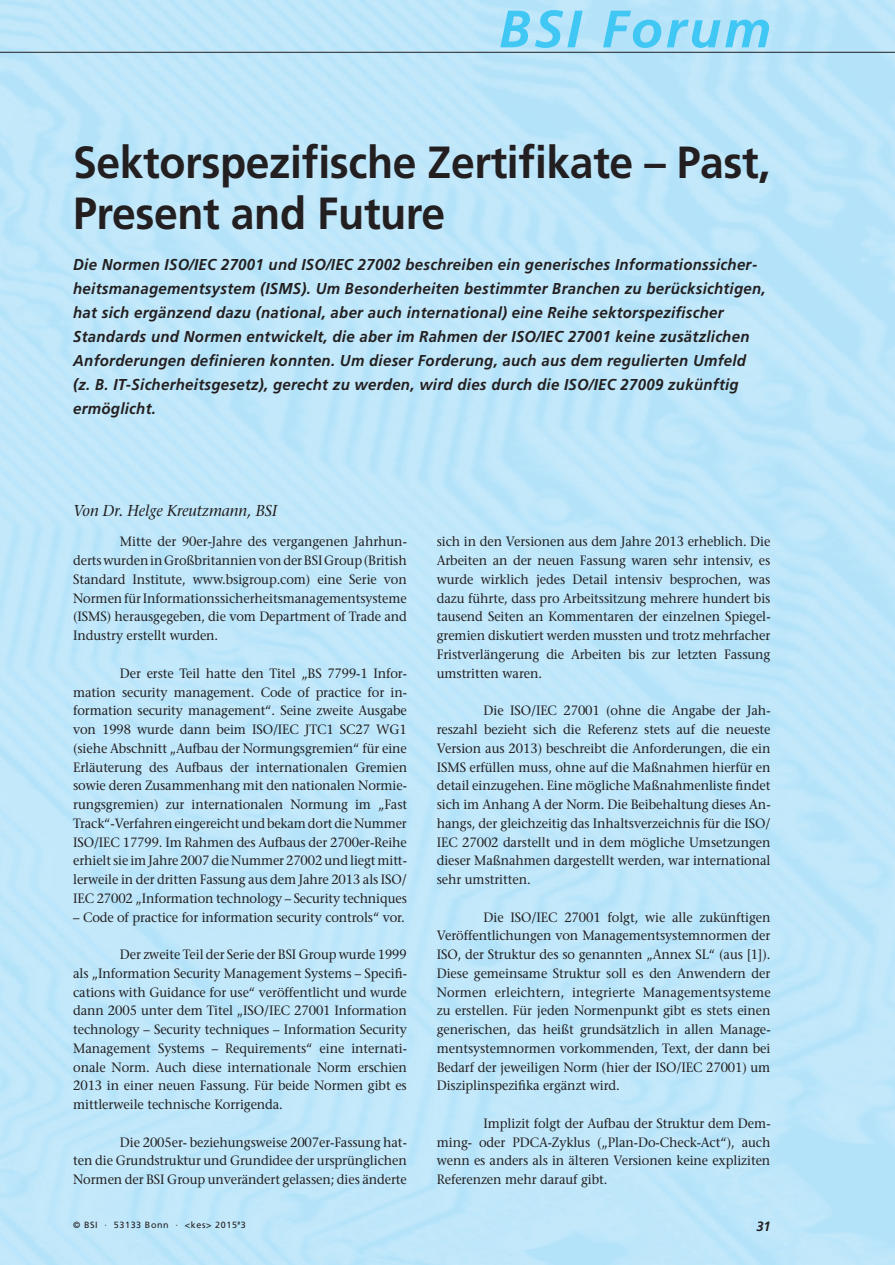
<style>
.page{position:relative;width:895px;height:1265px;background:#fff}
.page>*{position:absolute;margin:0;border:0;box-sizing:border-box;transform-origin:0 0}
.t1{font:italic 700 52.5px "Frutiger";letter-spacing:.055em;color:#40c7f4}
.t2{font:700 45px/51px "Frutiger";letter-spacing:-.01em;color:#231f20;scale:.95 1}
.t3{font:italic 700 15.75px/24px "Frutiger";letter-spacing:.02em;color:#231f20;scale:.95 1}
.t4{font:italic 15.75px "Stone Serif";color:#231f20;scale:.95 1}
.t5{font:13.5px/18.8px "Stone Serif";letter-spacing:-.01em;color:#231f20;text-align:justify;scale:.95 1}
.t6{font:italic 700 13.5px "Frutiger";color:#231f20;scale:.95 1}
.t7{font:9px "Frutiger";letter-spacing:.065em;color:#231f20}
</style>
<div class="page">
<hr style="left:0;top:52px;width:895px;height:1px;background:#231f20">
<h1 class="t1" style="left:499px;top:-2px;width:273px">BSI Forum</h1>
<h2 class="t2" style="left:73px;top:136px;width:735px">Sektorspezifische Zertifikate – Past,<br>Present and Future</h2>
<p class="t3" style="left:73px;top:252px;width:730px">Die Normen ISO/IEC 27001 und ISO/IEC 27002 beschreiben ein generisches Informationssicher&shy;heitsmanagementsystem (ISMS). Um Besonderheiten bestimmter Branchen zu berücksichtigen, hat sich ergänzend dazu (national, aber auch international) eine Reihe sektorspezifischer Standards und Normen entwickelt, die aber im Rahmen der ISO/IEC 27001 keine zusätzlichen Anforderungen definieren konnten. Um dieser Forderung, auch aus dem regulierten Umfeld (z. B. IT-Sicherheitsgesetz), gerecht zu werden, wird dies durch die ISO/IEC 27009 zukünftig ermöglicht.</p>
<p class="t4" style="left:73px;top:501px;width:216px">Von Dr. Helge Kreutzmann, BSI</p>
<p class="t5" style="left:73px;top:532px;width:353px;text-indent:47px">Mitte der 90er-Jahre des vergangenen Jahrhun&shy;derts wurden in Großbritannien von der BSI Group (British Standard Institute, www.bsigroup.com) eine Serie von Normen für Informationssicherheitsmanagementsysteme (ISMS) herausgegeben, die vom Department of Trade and Industry erstellt wurden.</p>
<p class="t5" style="left:73px;top:663px;width:353px;text-indent:47px">Der erste Teil hatte den Titel „BS 7799-1 Infor&shy;mation security management. Code of practice for in&shy;formation security management“. Seine zweite Ausgabe von 1998 wurde dann beim ISO/IEC JTC1 SC27 WG1 (siehe Abschnitt „Aufbau der Normungsgremien“ für eine Erläuterung des Aufbaus der internationalen Gremien sowie deren Zusammenhang mit den nationalen Normie&shy;rungsgremien) zur internationalen Normung im „Fast Track“-Verfahren eingereicht und bekam dort die Nummer ISO/IEC 17799. Im Rahmen des Aufbaus der 2700er-Reihe erhielt sie im Jahre 2007 die Nummer 27002 und liegt mitt&shy;lerweile in der dritten Fassung aus dem Jahre 2013 als ISO/ IEC 27002 „Information technology – Security techniques</p>
<p class="t5" style="left:73px;top:907px;width:351px">– Code of practice for information security controls“ vor.</p>
<p class="t5" style="left:73px;top:945px;width:353px;text-indent:47px">Der zweite Teil der Serie der BSI Group wurde 1999 als „Information Security Management Systems – Specifi&shy;cations with Guidance for use“ veröffentlicht und wurde dann 2005 unter dem Titel „ISO/IEC 27001 Information technology – Security techniques – Information Security Management Systems – Requirements“ eine internati&shy;onale Norm. Auch diese internationale Norm erschien 2013 in einer neuen Fassung. Für beide Normen gibt es mittlerweile technische Korrigenda.</p>
<p class="t5" style="left:73px;top:1132px;width:353px;text-indent:47px">Die 2005er- beziehungsweise 2007er-Fassung hat&shy;ten die Grundstruktur und Grundidee der ursprünglichen Normen der BSI Group unverändert gelassen; dies änderte</p>
<p class="t5" style="left:437px;top:532px;width:353px">sich in den Versionen aus dem Jahre 2013 erheblich. Die Arbeiten an der neuen Fassung waren sehr intensiv, es wurde wirklich jedes Detail intensiv besprochen, was dazu führte, dass pro Arbeitssitzung mehrere hundert bis tausend Seiten an Kommentaren der einzelnen Spiegel&shy;gremien diskutiert werden mussten und trotz mehrfacher Fristverlängerung die Arbeiten bis zur letzten Fassung umstritten waren.</p>
<p class="t5" style="left:437px;top:701px;width:353px;text-indent:47px">Die ISO/IEC 27001 (ohne die Angabe der Jah&shy;reszahl bezieht sich die Referenz stets auf die neueste Version aus 2013) beschreibt die Anforderungen, die ein ISMS erfüllen muss, ohne auf die Maßnahmen hierfür en detail einzugehen. Eine mögliche Maßnahmenliste findet sich im Anhang A der Norm. Die Beibehaltung dieses An&shy;hangs, der gleichzeitig das Inhaltsverzeichnis für die ISO/ IEC 27002 darstellt und in dem mögliche Umsetzungen dieser Maßnahmen dargestellt werden, war international sehr umstritten.</p>
<p class="t5" style="left:437px;top:907px;width:353px;text-indent:47px">Die ISO/IEC 27001 folgt, wie alle zukünftigen Veröffentlichungen von Managementsystemnormen der ISO, der Struktur des so genannten „Annex SL“ (aus [1]).<br>Diese gemeinsame Struktur soll es den Anwendern der Normen erleichtern, integrierte Managementsysteme zu erstellen. Für jeden Normenpunkt gibt es stets einen generischen, das heißt grundsätzlich in allen Manage&shy;mentsystemnormen vorkommenden, Text, der dann bei Bedarf der jeweiligen Norm (hier der ISO/IEC 27001) um Disziplinspezifika ergänzt wird.</p>
<p class="t5" style="left:437px;top:1113px;width:353px;text-indent:47px">Implizit folgt der Aufbau der Struktur dem Dem&shy;ming- oder PDCA-Zyklus („Plan-Do-Check-Act“), auch wenn es anders als in älteren Versionen keine expliziten Referenzen mehr darauf gibt.</p>
<p class="t7" style="left:73px;top:1219px;width:174px">© BSI · 53133 Bonn · &lt;kes&gt; 2015<sup>#</sup>3</p>
<p class="t6" style="left:756px;top:1218px;width:17px">31</p>
</div>
